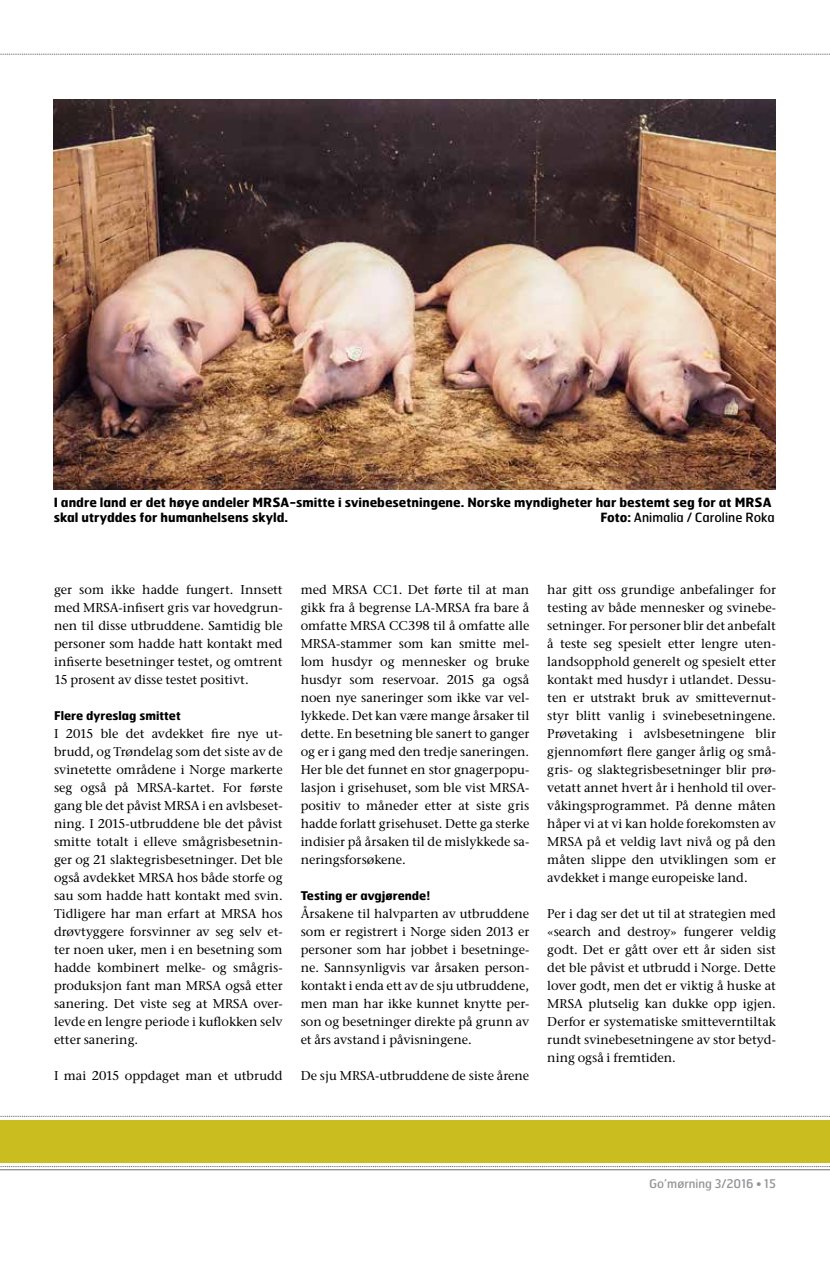
<style>
.page{position:relative;width:830px;height:1263px;background:#fff}
.page>*{position:absolute;margin:0;border:0;box-sizing:border-box;transform-origin:0 0}
.t1{font:500 12.75px/18px "Stone Ser ITC Std";color:#000;text-align:justify}
.t2{font:700 12.75px/15.3px "Hermes";color:#000}
.t3{font:12.75px "Hermes";color:#000}
.t4{font:700 12px "Hermes";color:#000}
.t5{font:12px "Hermes";color:#939598}
.s1{font-weight:700}
</style>
<div class="page">
<svg style="left:0;top:1116px;width:829px;height:1px"></svg>
<hr style="left:0;top:1169px;width:829px;height:1px;background:#6d6e71">
<svg style="left:0;top:1166px;width:829px;height:1px"></svg>
<svg style="left:0;top:54px;width:829px;height:1px"></svg>
<div style="left:0;top:1120px;width:829px;height:43px;background:#cabd1f"></div>
<img style="left:54px;top:99px;width:721px;height:391px">
<p class="t2" style="left:54px;top:494px;width:719px">I andre land er det høye andeler MRSA-smitte i svinebesetningene. Norske myndigheter har bestemt seg for at MRSA skal utryddes for humanhelsens skyld.</p>
<p class="t3" style="left:600px;top:509px;width:176px"><span class="s1">Foto:</span> Animalia / Caroline Roka</p>
<p class="t1" style="left:54px;top:581px;width:230px">ger som ikke hadde fungert. Innsett med MRSA-infisert gris var hovedgrun&shy;nen til disse utbruddene. Samtidig ble personer som hadde hatt kontakt med infiserte besetninger testet, og omtrent 15 prosent av disse testet positivt.</p>
<p class="t4" style="left:54px;top:708px;width:128px">Flere dyreslag smittet</p>
<p class="t1" style="left:54px;top:725px;width:230px">I 2015 ble det avdekket fire nye ut&shy;brudd, og Trøndelag som det siste av de svinetette områdene i Norge markerte seg også på MRSA-kartet. For første gang ble det påvist MRSA i en avlsbeset&shy;ning. I 2015-utbruddene ble det påvist smitte totalt i elleve smågrisbesetnin&shy;ger og 21 slaktegrisbesetninger. Det ble også avdekket MRSA hos både storfe og sau som hadde hatt kontakt med svin.<br>Tidligere har man erfart at MRSA hos drøvtyggere forsvinner av seg selv et&shy;ter noen uker, men i en besetning som hadde kombinert melke- og smågris&shy;produksjon fant man MRSA også etter sanering. Det viste seg at MRSA over&shy;levde en lengre periode i kuflokken selv etter sanering.</p>
<p class="t1" style="left:54px;top:1067px;width:230px">I mai 2015 oppdaget man et utbrudd</p>
<p class="t1" style="left:300px;top:581px;width:230px">med MRSA CC1. Det førte til at man gikk fra å begrense LA-MRSA fra bare å omfatte MRSA CC398 til å omfatte alle MRSA-stammer som kan smitte mel&shy;lom husdyr og mennesker og bruke husdyr som reservoar. 2015 ga også noen nye saneringer som ikke var vel&shy;lykkede. Det kan være mange årsaker til dette. En besetning ble sanert to ganger og er i gang med den tredje saneringen.<br>Her ble det funnet en stor gnagerpopu&shy;lasjon i grisehuset, som ble vist MRSA&shy;positiv to måneder etter at siste gris hadde forlatt grisehuset. Dette ga sterke indisier på årsaken til de mislykkede sa&shy;neringsforsøkene.</p>
<p class="t4" style="left:300px;top:888px;width:131px">Testing er avgjørende!</p>
<p class="t1" style="left:300px;top:905px;width:230px">Årsakene til halvparten av utbruddene som er registrert i Norge siden 2013 er personer som har jobbet i besetninge&shy;ne. Sannsynligvis var årsaken person&shy;kontakt i enda ett av de sju utbruddene, men man har ikke kunnet knytte per&shy;son og besetninger direkte på grunn av et års avstand i påvisningene.</p>
<p class="t1" style="left:300px;top:1067px;width:230px">De sju MRSA-utbruddene de siste årene</p>
<p class="t1" style="left:547px;top:581px;width:230px">har gitt oss grundige anbefalinger for testing av både mennesker og svinebe&shy;setninger. For personer blir det anbefalt å teste seg spesielt etter lengre uten&shy;landsopphold generelt og spesielt etter kontakt med husdyr i utlandet. Dessu&shy;ten er utstrakt bruk av smittevernut&shy;styr blitt vanlig i svinebesetningene.<br>Prøvetaking i avlsbesetningene blir gjennomført flere ganger årlig og små&shy;gris- og slaktegrisbesetninger blir prø&shy;vetatt annet hvert år i henhold til over&shy;våkingsprogrammet. På denne måten håper vi at vi kan holde forekomsten av MRSA på et veldig lavt nivå og på den måten slippe den utviklingen som er avdekket i mange europeiske land.</p>
<p class="t1" style="left:547px;top:905px;width:230px">Per i dag ser det ut til at strategien med «search and destroy» fungerer veldig godt. Det er gått over ett år siden sist det ble påvist et utbrudd i Norge. Dette lover godt, men det er viktig å huske at MRSA plutselig kan dukke opp igjen.<br>Derfor er systematiske smitteverntiltak rundt svinebesetningene av stor betyd&shy;ning også i fremtiden.</p>
<p class="t5" style="left:649px;top:1176px;width:128px">Go’mørning 3/2016 • 15</p>
</div>
